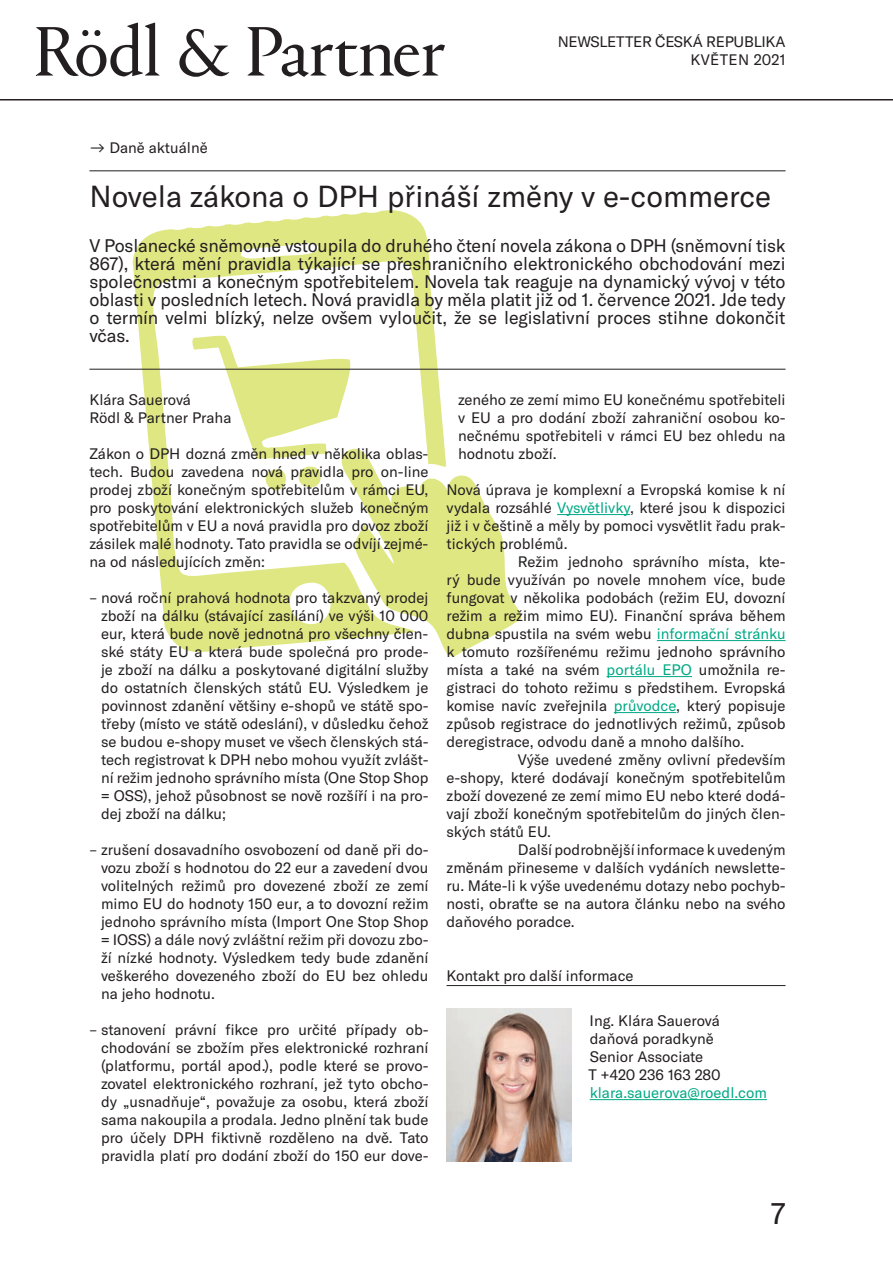
<style>
.page{position:relative;width:893px;height:1263px;background:#fff}
.page>*{position:absolute;margin:0;border:0;box-sizing:border-box;transform-origin:0 0}
.t1{font:30px "GT America";color:#231f20}
.t2{font:18px/18px "GT America";letter-spacing:-.005em;color:#231f20;text-align:justify}
.t3{font:15px/18px "GT America";color:#231f20;text-align:justify}
.t4{font:15px "GT America";color:#00a985}
.s1{color:#00a985}
</style>
<div class="page">
<svg style="left:133px;top:210px;width:302px;height:442px"></svg>
<svg style="left:191px;top:335px;width:330px;height:322px"></svg>
<hr style="left:0;top:99px;width:893px;height:1px;background:#231f20">
<svg style="left:36px;top:23px;width:409px;height:54px"></svg>
<hr style="left:557px;top:514px;width:73px;height:1px;background:#00a985">
<hr style="left:657px;top:640px;width:129px;height:1px;background:#00a985">
<hr style="left:607px;top:676px;width:85px;height:1px;background:#00a985">
<hr style="left:614px;top:712px;width:62px;height:1px;background:#00a985">
<hr style="left:446px;top:985px;width:340px;height:1px;background:#231f20">
<hr style="left:89px;top:171px;width:697px;height:1px;background:#231f20">
<hr style="left:89px;top:369px;width:697px;height:1px;background:#231f20">
<img style="left:447px;top:1008px;width:124px;height:153px">
<hr style="left:590px;top:1099px;width:177px;height:1px;background:#00a985">
<p class="t3" style="left:558px;top:32px;width:11px">NEWSLETTER</p>
<p class="t3" style="left:655px;top:32px;width:132px;text-align:right">česká republi ka květen 2021</p>
<p class="t3" style="left:89px;top:139px;width:120px">→ Daně aktuálně</p>
<h1 class="t1" style="left:89px;top:179px;width:683px">Novela zákona o DPH přináší změny v e-commerce</h1>
<p class="t2" style="left:89px;top:237px;width:698px">V Poslanecké sněmovně vstoupila do druhého čtení novela zákona o DPH (sněmovní tisk 867), která mění pravidla týkající se přeshraničního elektronického obchodování mezi společnostmi a konečným spotřebitelem. N ovela tak reaguje na dynamický vývoj v této oblasti v posledních letech. Nová pravidla by měla platit již od 1. července 2021. Jde tedy o termín velmi blízký, nelze ovšem vyloučit, že se legislativní proces stihne dokončit včas.</p>
<p class="t3" style="left:89px;top:391px;width:143px">Klára Sauerová<br>Rödl &amp; Partner Praha</p>
<p class="t3" style="left:89px;top:445px;width:341px">Zákon o DPH dozná změn hned v několika oblas&shy;tech. Budou zavedena nová pravidla pro on-line prodej zboží konečným spotřebitelům v rámci EU, pro poskytování elektronických služeb konečným spotřebitelům v EU</p>
<p class="t3" style="left:89px;top:517px;width:341px;text-indent:132px">a nová pravidla pro dovoz zboží zásilek malé hodnoty. Tato pravidla se odvíjí zejmé&shy;na od následujících změn:</p>
<p class="t3" style="left:101px;top:589px;width:329px;text-indent:-12px">– nová roční prahová hodnota pro takzvaný prodej zboží na dálku (stávající zasílání) ve výši 10 000 eur, která bude nově jednotná pro všechny člen&shy;ské státy EU a která bude společná pro prode&shy;je zboží na dálku a poskytované digitální služby do ostatních členských států EU. Výsledkem je povinnost zdanění většiny e-shopů ve státě spo&shy;třeby (místo ve státě odeslání), v důsledku čehož se budou e-shopy muset ve všech členských stá&shy;tech registrovat k DPH nebo mohou využít zvlášt&shy;ní režim jednoho správního místa (One Stop Shop = OSS), jehož působnost se nově rozšíří i na pro&shy;dej zboží na dálku;</p>
<p class="t3" style="left:101px;top:841px;width:329px;text-indent:-12px">– zrušení dosavadního osvobození od daně při do&shy;vozu zboží s hodnotou do 22 eur a zavedení dvou volitelných režimů pro dovezené zboží ze zemí mimo EU do hodnoty 150 eur, a to dovozní režim jednoho správního místa (Import One Stop Shop = IOSS) a dále nový zvláštní režim při dovozu zbo&shy;ží nízké hodnoty. Výsledkem tedy bude zdanění veškerého dovezeného zboží do EU bez ohledu na jeho hodnotu.</p>
<p class="t3" style="left:101px;top:1021px;width:329px;text-indent:-12px">– stanovení právní fikce pro určité případy ob&shy;chodování se zbožím přes elektronické rozhraní (platformu, portál apod.), podle které se provo&shy;zovatel elektronického rozhraní, jež tyto obcho&shy;dy „usnadňuje“, považuje za osobu, která zboží sama nakoupila a prodala. Jedno plnění tak bude pro účely DPH fiktivně rozděleno na dvě. Tato pravidla platí pro dodání zboží do 150 eur dove-</p>
<p class="t3" style="left:458px;top:391px;width:329px">zeného ze zemí mimo EU konečnému spotřebiteli v EU</p>
<p class="t3" style="left:458px;top:409px;width:329px;text-indent:39px">a pro dodání zboží zahraniční osobou ko&shy;nečnému spotřebiteli v rámci EU bez ohledu na hodnotu zboží.</p>
<p class="t3" style="left:446px;top:481px;width:341px;text-align:left">Nová úprava je komplexní a Evropská komise k ní vydala rozsáhlé <span class="s1">Vysvětlivky</span>, které jsou k dispozici již i v češtině a měly by pomoci vysvětlit řadu prak&shy;tických problémů.<br>R</p>
<p class="t3" style="left:528px;top:553px;width:259px">ežim jednoho správního místa, kte-</p>
<p class="t3" style="left:446px;top:571px;width:340px">rý bude využíván po novele mnohem více, bude</p>
<p class="t3" style="left:446px;top:589px;width:341px">fungovat v několika podobách (režim EU, dovozní</p>
<p class="t3" style="left:446px;top:607px;width:341px">režim a režim mimo EU). Finanční správa během</p>
<p class="t3" style="left:447px;top:625px;width:341px">dubna spustila na svém webu <span class="s1">informační stránku</span></p>
<p class="t3" style="left:447px;top:643px;width:341px">k tomuto rozšířenému režimu jednoho správního</p>
<p class="t3" style="left:447px;top:661px;width:341px">místa a také na svém <span class="s1">portálu EPO</span> umožnila re-</p>
<p class="t3" style="left:446px;top:679px;width:341px">gistraci do tohoto režimu s předstihem. Evropská</p>
<p class="t3" style="left:446px;top:697px;width:341px">komise navíc zveřejnila <span class="s1">průvodce</span>, který popisuje</p>
<p class="t3" style="left:446px;top:715px;width:341px">způsob registrace do jednotlivých režimů, způsob</p>
<p class="t3" style="left:446px;top:733px;width:299px">deregistrace, odvodu daně a mnoho dalšího.</p>
<p class="t3" style="left:518px;top:751px;width:269px">Výše uvedené změny ovlivní především</p>
<p class="t3" style="left:446px;top:769px;width:341px">e-shopy, které dodávají konečným spotřebitelům</p>
<p class="t3" style="left:446px;top:787px;width:341px">zboží dovezené ze zemí mimo EU nebo které dodá-</p>
<p class="t3" style="left:446px;top:805px;width:341px">vají zboží konečným spotřebitelům do jiných člen-</p>
<p class="t3" style="left:446px;top:823px;width:106px">ských států EU .</p>
<p class="t3" style="left:518px;top:841px;width:269px">Další podrobnější informace k uvedeným</p>
<p class="t3" style="left:447px;top:859px;width:341px">změnám přineseme v dalších vydáních newslette-</p>
<p class="t3" style="left:447px;top:877px;width:341px">ru. Máte-li k výše uvedenému dotazy nebo pochyb-</p>
<p class="t3" style="left:447px;top:895px;width:341px">nosti, obraťte se na autora článku nebo na svého</p>
<p class="t3" style="left:447px;top:913px;width:130px">daňového poradce.</p>
<p class="t3" style="left:447px;top:967px;width:189px">Kontakt pro další informace</p>
<p class="t3" style="left:589px;top:1012px;width:134px;text-align:left">Ing. Klára Sauerová daňová poradkyně<br>Senior Associate<br>T +420 236 163 280</p>
<p class="t4" style="left:590px;top:1084px;width:179px">klara.sauerova@roedl.com</p>
<h1 class="t1" style="left:771px;top:1196px;width:16px">7</h1>
</div>
